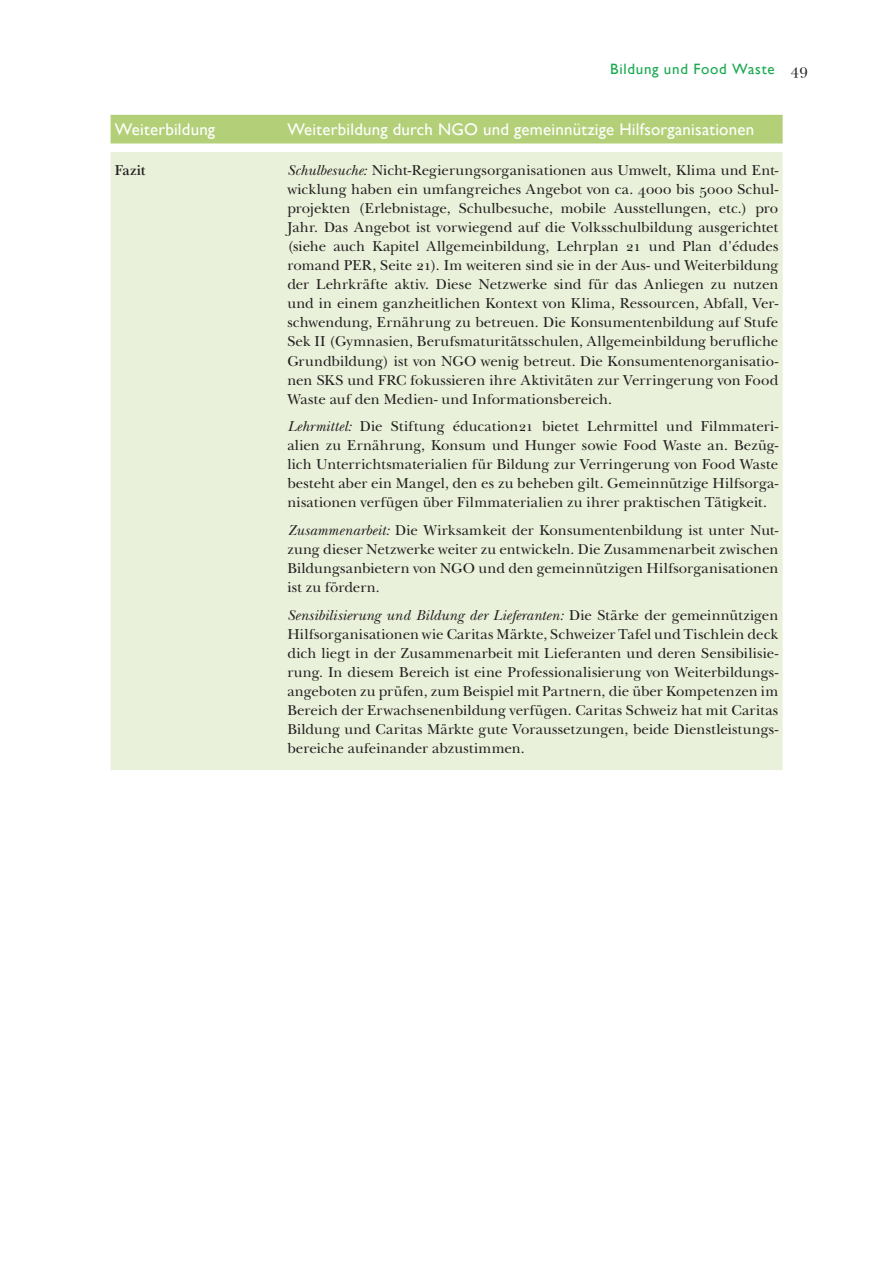
<style>
.page{position:relative;width:893px;height:1263px;background:#fff}
.page>*{position:absolute;margin:0;border:0;box-sizing:border-box;transform-origin:0 0}
.t1{font:16.8px "Gill Sans";letter-spacing:.015em;color:#fff}
.t2{font:15px/19px "New Baskerville Std";color:#231f20;text-align:justify}
.t3{font:15px "Gill Sans";letter-spacing:.05em;color:#17a94e}
.t4{font:600 15px "New Baskerville Std";letter-spacing:.005em;color:#231f20}
.s1{font-family:"New Baskerville Std";color:#231f20}
.s2{font-style:italic}
</style>
<div class="page">
<div style="left:111px;top:115px;width:672px;height:28px;background:#b3d079"></div>
<div style="left:111px;top:152px;width:672px;height:618px;background:#e9f1da"></div>
<p class="t3" style="left:610px;top:60px;width:199px">Bildung und Food Waste <span class="s1">49</span></p>
<p class="t1" style="left:115px;top:120px;width:102px">Weiterbildung</p>
<p class="t1" style="left:287px;top:120px;width:468px">Weiterbildung durch NGO und gemeinnützige Hilfsorganisationen</p>
<p class="t4" style="left:115px;top:162px;width:32px">Fazit</p>
<p class="t2" style="left:287px;top:161px;width:493px"><span class="s2">Schulbesuche:</span> Nicht-Regierungsorganisationen aus Umwelt, Klima und Ent&shy;wicklung haben ein umfangreiches Angebot von ca. 4000 bis 5000 Schul&shy;projekten (Erlebnistage, Schulbesuche, mobile Ausstellungen, etc.) pro Jahr. Das Angebot ist vorwiegend auf die Volksschulbildung ausgerichtet (siehe auch Kapitel Allgemeinbildung, Lehrplan 21 und Plan d'édudes romand PER, Seite 21). Im weiteren sind sie in der Aus- und Weiterbildung der Lehrkräfte aktiv. Diese Netzwerke sind für das Anliegen zu nutzen und in einem ganzheitlichen Kontext von Klima, Ressourcen, Abfall, Ver&shy;schwendung, Ernährung zu betreuen. Die Konsumentenbildung auf Stufe Sek II (Gymnasien, Berufsmaturitätsschulen, Allgemeinbildung berufliche Grundbildung) ist von NGO wenig betreut. Die Konsumentenorganisatio&shy;nen SKS und FRC fokussieren ihre Aktivitäten zur Verringerung von Food Waste auf den Medien- und Informationsbereich.</p>
<p class="t2" style="left:287px;top:417px;width:493px"><span class="s2">Lehrmittel:</span> Die Stiftung éducation21 bietet Lehrmittel und Filmmateri&shy;alien zu Ernährung, Konsum und Hunger sowie Food Waste an. Bezüg&shy;lich Unterrichtsmaterialien für Bildung zur Verringerung von Food Waste besteht aber ein Mangel, den es zu beheben gilt. Gemeinnützige Hilfsorga&shy;nisationen verfügen über Filmmaterialien zu ihrer praktischen Tätigkeit.</p>
<p class="t2" style="left:287px;top:521px;width:493px"><span class="s2">Zusammenarbeit:</span> Die Wirksamkeit der Konsumentenbildung ist unter Nut&shy;zung dieser Netzwerke weiter zu entwickeln. Die Zusammenarbeit zwischen Bildungsanbietern von NGO und den gemeinnützigen Hilfsorganisationen ist zu fördern.</p>
<p class="t2" style="left:287px;top:605px;width:493px"><span class="s2">Sensibilisierung und Bildung der Lieferanten:</span> Die Stärke der gemeinnützigen Hilfsorganisationen wie Caritas Märkte, Schweizer Tafel und Tischlein deck dich liegt in der Zusammenarbeit mit Lieferanten und deren Sensibilisie&shy;rung. In diesem Bereich ist eine Professionalisierung von Weiterbildungs&shy;angeboten zu prüfen, zum Beispiel mit Partnern, die über Kompetenzen im Bereich der Erwachsenenbildung verfügen. Caritas Schweiz hat mit Caritas Bildung und Caritas Märkte gute Voraussetzungen, beide Dienstleistungs&shy;bereiche aufeinander abzustimmen.</p>
</div>
